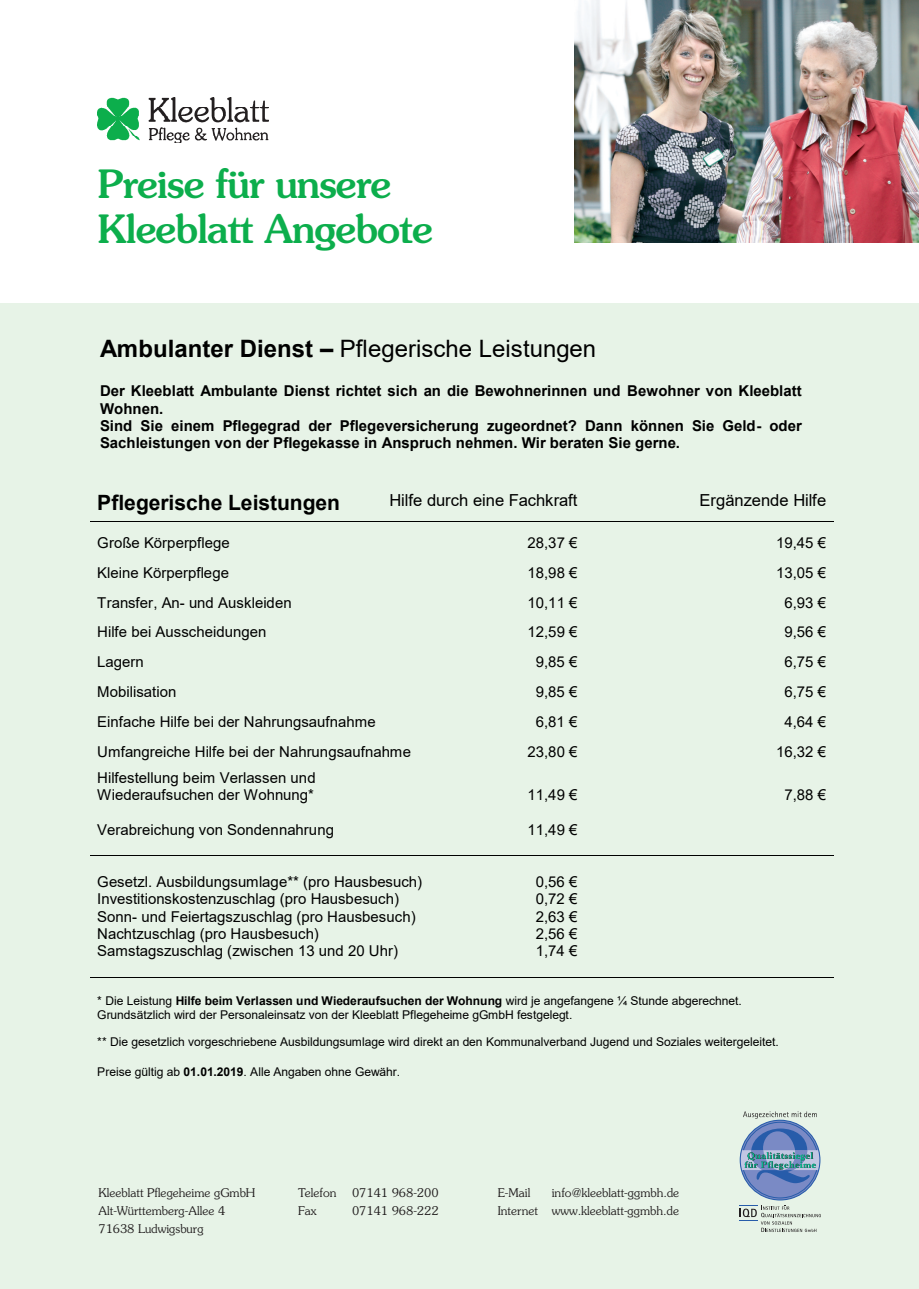
<style>
.page{position:relative;width:919px;height:1289px;background:#fff}
.page>*{position:absolute;margin:0;border:0;box-sizing:border-box;transform-origin:0 0}
.t1{font:500 39px/45px "Souvenir Std";letter-spacing:-.02em;color:#0cae4c}
.t2{font:24px "Arial";color:#000}
.t3{font:700 21px "Arial";color:#000}
.t4{font:16.5px "Arial";color:#000}
.t5{font:15px/17.2px "Arial";color:#000}
.t6{font:700 15px/17.2px "Arial";color:#000}
.t7{font:12px/14.1px "Arial";letter-spacing:-.005em;color:#000}
.t8{font:300 12px/18px "Souvenir Std";color:#231f20}
.s1{font-weight:700}
</style>
<div class="page">
<div style="left:0;top:303px;width:918px;height:985px;background:#e7f3e7"></div>
<img style="left:574px;top:0;width:344px;height:242px">
<svg style="left:739px;top:1111px;width:81px;height:120px"></svg>
<img style="left:98px;top:97px;width:170px;height:46px">
<hr style="left:90px;top:520px;width:287px;height:1px;background:#000">
<hr style="left:377px;top:520px;width:63px;height:1px;background:#000">
<hr style="left:441px;top:520px;width:144px;height:1px;background:#000">
<hr style="left:586px;top:520px;width:248px;height:1px;background:#000">
<hr style="left:90px;top:855px;width:350px;height:1px;background:#000">
<hr style="left:441px;top:855px;width:144px;height:1px;background:#000">
<hr style="left:586px;top:855px;width:248px;height:1px;background:#000">
<hr style="left:90px;top:976px;width:350px;height:1px;background:#000">
<hr style="left:441px;top:976px;width:144px;height:1px;background:#000">
<hr style="left:586px;top:976px;width:248px;height:1px;background:#000">
<h1 class="t1" style="left:98px;top:161px;width:336px">Preise für unsere<br>Kleeblatt Angebote</h1>
<h2 class="t2" style="left:100px;top:332px;width:497px"><span class="s1">Ambulanter Dienst –</span> Pflegerische Leistungen</h2>
<p class="t6" style="left:100px;top:383px;width:703px">Der Kleeblatt Ambulante Dienst richtet sich an die Bewohnerinnen und Bewohner von Kleeblatt Wohnen.<br>Sind Sie einem Pflegegrad der Pflegeversicherung zugeordnet? Dann können Sie Geld- oder Sachleistungen von der Pflegekasse in Anspruch nehmen. Wir beraten Sie gerne.</p>
<h3 class="t3" style="left:97px;top:488px;width:244px">Pflegerische Leistungen</h3>
<p class="t4" style="left:389px;top:488px;width:189px">Hilfe durch eine Fachkraft</p>
<p class="t4" style="left:699px;top:488px;width:128px">Ergänzende Hilfe</p>
<p class="t5" style="left:97px;top:534px;width:134px">Große Körperpflege</p>
<p class="t5" style="left:527px;top:534px;width:51px">28,37 €</p>
<p class="t5" style="left:776px;top:534px;width:51px">19,45 €</p>
<p class="t5" style="left:97px;top:564px;width:133px">Kleine Körperpflege</p>
<p class="t5" style="left:527px;top:564px;width:51px">18,98 €</p>
<p class="t5" style="left:776px;top:564px;width:51px">13,05 €</p>
<p class="t5" style="left:97px;top:593px;width:196px">Transfer, An- und Auskleiden</p>
<p class="t5" style="left:527px;top:593px;width:51px">10,11 €</p>
<p class="t5" style="left:784px;top:593px;width:43px">6,93 €</p>
<p class="t5" style="left:97px;top:623px;width:171px">Hilfe bei Ausscheidungen</p>
<p class="t5" style="left:527px;top:623px;width:51px">12,59 €</p>
<p class="t5" style="left:784px;top:623px;width:43px">9,56 €</p>
<p class="t5" style="left:97px;top:653px;width:48px">Lagern</p>
<p class="t5" style="left:535px;top:653px;width:43px">9,85 €</p>
<p class="t5" style="left:784px;top:653px;width:43px">6,75 €</p>
<p class="t5" style="left:97px;top:683px;width:81px">Mobilisation</p>
<p class="t5" style="left:535px;top:683px;width:43px">9,85 €</p>
<p class="t5" style="left:784px;top:683px;width:43px">6,75 €</p>
<p class="t5" style="left:97px;top:712px;width:280px">Einfache Hilfe bei der Nahrungsaufnahme</p>
<p class="t5" style="left:535px;top:712px;width:43px">6,81 €</p>
<p class="t5" style="left:784px;top:712px;width:43px">4,64 €</p>
<p class="t5" style="left:97px;top:742px;width:315px">Umfangreiche Hilfe bei der Nahrungsaufnahme</p>
<p class="t5" style="left:527px;top:742px;width:51px">23,80 €</p>
<p class="t5" style="left:776px;top:742px;width:51px">16,32 €</p>
<p class="t5" style="left:97px;top:768px;width:220px">Hilfestellung beim Verlassen und<br>Wiederaufsuchen der Wohnung*</p>
<p class="t5" style="left:527px;top:786px;width:51px">11,49 €</p>
<p class="t5" style="left:784px;top:786px;width:43px">7,88 €</p>
<p class="t5" style="left:97px;top:820px;width:238px">Verabreichung von Sondennahrung</p>
<p class="t5" style="left:527px;top:820px;width:51px">11,49 €</p>
<p class="t5" style="left:97px;top:873px;width:326px">Gesetzl. Ausbildungsumlage** (pro Hausbesuch)<br>Investitionskostenzuschlag (pro Hausbesuch)<br>Sonn- und Feiertagszuschlag (pro Hausbesuch)</p>
<p class="t5" style="left:535px;top:873px;width:43px;text-align:justify">0,56 € 0,72 € 2,63 €</p>
<p class="t5" style="left:97px;top:924px;width:302px">Nachtzuschlag (pro Hausbesuch)<br>Samstagszuschlag (zwischen 13 und 20 Uhr)</p>
<p class="t5" style="left:535px;top:924px;width:43px">2,56 €<br>1,74 €</p>
<p class="t7" style="left:97px;top:993px;width:646px">* Die Leistung <span class="s1">Hilfe beim Verlassen und Wiederaufsuchen der Wohnung</span> wird je angefangene ¼ Stunde abgerechnet.<br>Grundsätzlich wird der Personaleinsatz von der Kleeblatt Pflegeheime gGmbH festgelegt.</p>
<p class="t7" style="left:97px;top:1034px;width:683px">** Die gesetzlich vorgeschriebene Ausbildungsumlage wird direkt an den Kommunalverband Jugend und Soziales weitergeleitet.</p>
<p class="t7" style="left:97px;top:1064px;width:304px">Preise gültig ab <span class="s1">01.01.2019</span>. Alle Angaben ohne Gewähr.</p>
<p class="t8" style="left:98px;top:1183px;width:158px">Kleeblatt Pflegeheime gGmbH<br>Alt-Württemberg-Allee 4<br>71638 Ludwigsburg</p>
<p class="t8" style="left:298px;top:1183px;width:40px">Telefon</p>
<p class="t8" style="left:352px;top:1183px;width:88px">07141 968-200</p>
<p class="t8" style="left:298px;top:1201px;width:20px">Fax</p>
<p class="t8" style="left:352px;top:1201px;width:88px">07141 968-222</p>
<p class="t8" style="left:497px;top:1183px;width:183px;text-align:right">info@kleeblatt-ggmbh.de<br>Internet www.kleeblatt-ggmbh.de</p>
<p class="t8" style="left:497px;top:1183px;width:34px">E-Mail</p>
</div>
